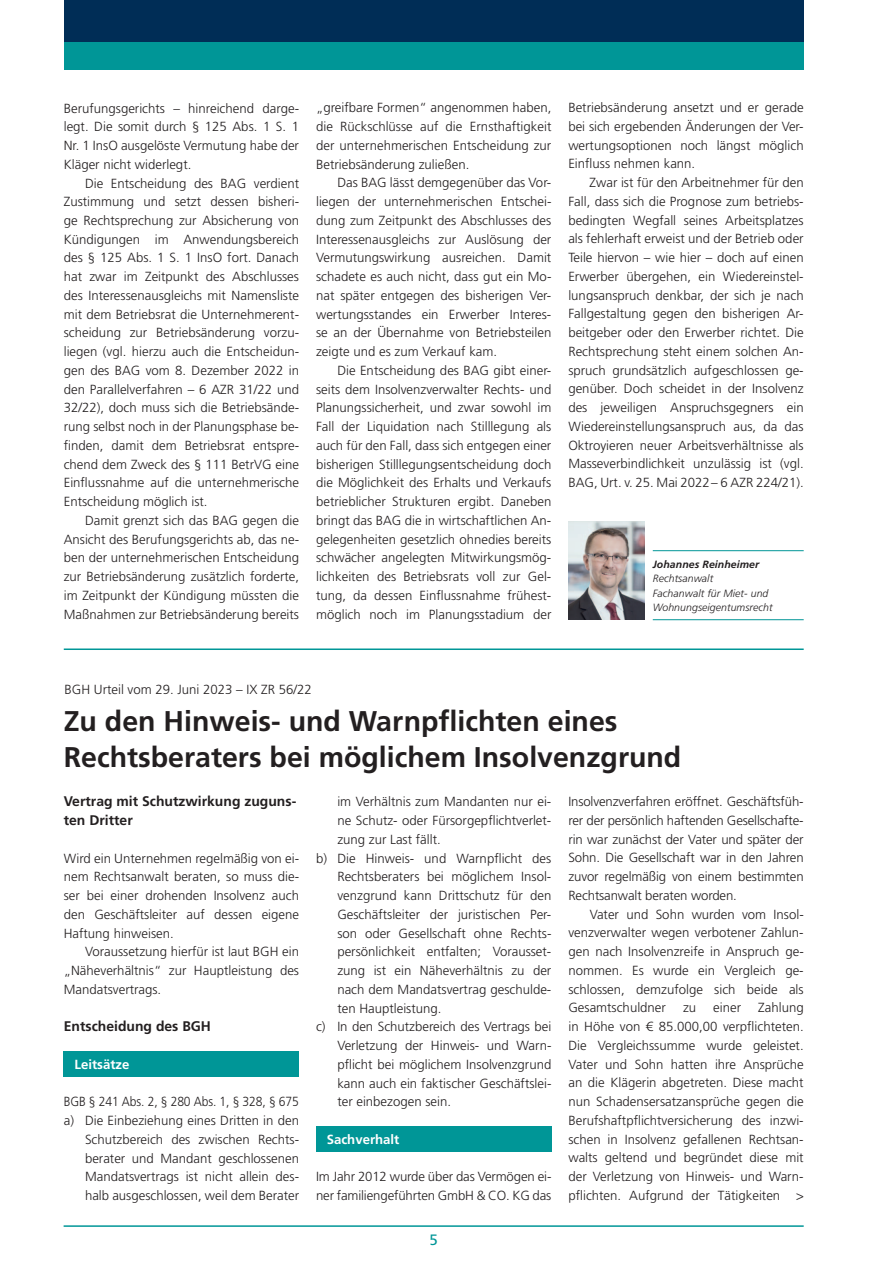
<style>
.page{position:relative;width:893px;height:1263px;background:#fff}
.page>*{position:absolute;margin:0;border:0;box-sizing:border-box;transform-origin:0 0}
.t1{font:700 28.5px/36px "Frutiger";color:#231f20}
.t2{font:15px "Frutiger";color:#009697}
.t3{font:700 13.95px/18.8px "Frutiger LT";color:#231f20}
.t4{font:300 13.2px/18.8px "Frutiger LT";color:#231f20;text-align:justify}
.t5{font:300 13.2px/18.8px "Frutiger LT";color:#231f20;text-align:right;scale:.92 1}
.t6{font:700 13.2px "Frutiger LT";color:#fff}
.t7{font:italic 300 13.2px "Frutiger LT";color:#231f20}
.t8{font:italic 300 10.5px/14.2px "Frutiger LT";letter-spacing:.01em;color:#231f20}
.t9{font:italic 700 10.5px "Frutiger LT";letter-spacing:.01em;color:#231f20}
</style>
<div class="page">
<div style="left:316px;top:1127px;width:235px;height:25px;background:#009697"></div>
<div style="left:64px;top:1051px;width:235px;height:26px;background:#009697"></div>
<div style="left:64px;top:0;width:740px;height:43px;background:#002d56"></div>
<div style="left:64px;top:43px;width:740px;height:27px;background:#009697"></div>
<hr style="left:64px;top:1225px;width:740px;height:2px;background:#009697">
<img style="left:569px;top:522px;width:75px;height:98px">
<hr style="left:653px;top:550px;width:151px;height:1px;background:#009697">
<hr style="left:653px;top:619px;width:151px;height:1px;background:#009697">
<hr style="left:64px;top:648px;width:740px;height:2px;background:#009697">
<p class="t4" style="left:64px;top:99px;width:237px">Berufungsgerichts – hinreichend darge&shy;legt. Die somit durch § 125 Abs. 1 S. 1<br>Nr. 1 InsO ausgelöste Vermutung habe der Kläger nicht widerlegt.</p>
<p class="t4" style="left:64px;top:174px;width:237px;text-indent:21px">Die Entscheidung des BAG verdient Zustimmung und setzt dessen bisheri&shy;ge Rechtsprechung zur Absicherung von Kündigungen im Anwendungsbereich des § 125 Abs. 1 S. 1 InsO fort. Danach hat zwar im Zeitpunkt des Abschlusses des Interessenausgleichs mit Namensliste mit dem Betriebsrat die Unternehmerent&shy;scheidung zur Betriebsänderung vorzu&shy;liegen (vgl. hierzu auch die Entscheidun&shy;gen des BAG vom 8. Dezember 2022 in den Parallelverfahren – 6 AZR 31/22 und 32/22), doch muss sich die Betriebsände&shy;rung selbst noch in der Planungsphase be&shy;finden, damit dem Betriebsrat entspre&shy;chend dem Zweck des § 111 BetrVG eine Einflussnahme auf die unternehmerische Entscheidung möglich ist.</p>
<p class="t4" style="left:64px;top:511px;width:237px;text-indent:21px">Damit grenzt sich das BAG gegen die Ansicht des Berufungsgerichts ab, das ne&shy;ben der unternehmerischen Entscheidung zur Betriebsänderung zusätzlich forderte, im Zeitpunkt der Kündigung müssten die Maßnahmen zur Betriebsänderung bereits</p>
<p class="t4" style="left:316px;top:99px;width:237px">„greifbare Formen“ angenommen haben, die Rückschlüsse auf die Ernsthaftigkeit der unternehmerischen Entscheidung zur Betriebsänderung zuließen.</p>
<p class="t4" style="left:316px;top:174px;width:237px;text-indent:21px">Das BAG lässt demgegenüber das Vor&shy;liegen der unternehmerischen Entschei&shy;dung zum Zeitpunkt des Abschlusses des Interessenausgleichs zur Auslösung der Vermutungswirkung ausreichen. Damit schadete es auch nicht, dass gut ein Mo&shy;nat später entgegen des bisherigen Ver&shy;wertungsstandes ein Erwerber Interes&shy;se an der Übernahme von Betriebsteilen zeigte und es zum Verkauf kam.</p>
<p class="t4" style="left:316px;top:361px;width:237px;text-indent:21px">Die Entscheidung des BAG gibt einer&shy;seits dem Insolvenzverwalter Rechts- und Planungssicherheit, und zwar sowohl im Fall der Liquidation nach Stilllegung als auch für den Fall, dass sich entgegen einer bisherigen Stilllegungsentscheidung doch die Möglichkeit des Erhalts und Verkaufs betrieblicher Strukturen ergibt. Daneben bringt das BAG die in wirtschaftlichen An&shy;gelegenheiten gesetzlich ohnedies bereits schwächer angelegten Mitwirkungsmög&shy;lichkeiten des Betriebsrats voll zur Gel&shy;tung, da dessen Einflussnahme frühest&shy;möglich noch im Planungsstadium der</p>
<p class="t4" style="left:568px;top:98px;width:237px">Betriebsänderung ansetzt und er gerade bei sich ergebenden Änderungen der Ver&shy;wertungsoptionen noch längst möglich Einfluss nehmen kann.</p>
<p class="t4" style="left:568px;top:173px;width:237px;text-indent:21px">Zwar ist für den Arbeitnehmer für den Fall, dass sich die Prognose zum betriebs&shy;bedingten Wegfall seines Arbeitsplatzes als fehlerhaft erweist und der Betrieb oder Teile hiervon – wie hier – doch auf einen Erwerber übergehen, ein Wiedereinstel&shy;lungsanspruch denkbar, der sich je nach Fallgestaltung gegen den bisherigen Ar&shy;beitgeber oder den Erwerber richtet. Die Rechtsprechung steht einem solchen An&shy;spruch grundsätzlich aufgeschlossen ge&shy;genüber. Doch scheidet in der Insolvenz des jeweiligen Anspruchsgegners ein Wiedereinstellungsanspruch aus, da das Oktroyieren neuer Arbeitsverhältnisse als Masseverbindlichkeit unzulässig ist (vgl.<br>BAG, Urt. v. 25. Mai 2022 – 6 AZR 224/21).</p>
<p class="t9" style="left:653px;top:558px;width:108px">Johannes Reinheimer</p>
<p class="t8" style="left:653px;top:572px;width:121px">Rechtsanwalt<br>Fachanwalt für Miet- und<br>Wohnungseigentumsrecht</p>
<p class="t4" style="left:65px;top:680px;width:249px">BGH Urteil vom 29. Juni 2023 – IX ZR 56/22</p>
<h1 class="t1" style="left:64px;top:703px;width:619px">Zu den Hinweis- und Warnpflichten eines<br>Rechtsberaters bei möglichem Insolvenzgrund</h1>
<p class="t3" style="left:64px;top:792px;width:234px">Vertrag mit Schutzwirkung zuguns&shy;ten Dritter</p>
<p class="t4" style="left:64px;top:849px;width:237px">Wird ein Unternehmen regelmäßig von ei&shy;nem Rechtsanwalt beraten, so muss die&shy;ser bei einer drohenden Insolvenz auch den Geschäftsleiter auf dessen eigene Haftung hinweisen.</p>
<p class="t4" style="left:64px;top:942px;width:237px;text-indent:21px">Voraussetzung hierfür ist laut BGH ein „Näheverhältnis“ zur Hauptleistung des Mandatsvertrags.</p>
<p class="t3" style="left:64px;top:1017px;width:149px">Entscheidung des BGH</p>
<p class="t6" style="left:74px;top:1056px;width:57px">Leitsätze</p>
<p class="t5" style="left:64px;top:1092px;width:257px">BGB § 241 Abs. 2, § 280 Abs. 1, § 328, § 675 a) Die Einbeziehung eines Dritten in den Schutzbereich des zwischen Rechts&shy;berater und Mandant geschlossenen Mandatsvertrags ist nicht allein des&shy;halb ausgeschlossen, weil dem Berater</p>
<p class="t4" style="left:337px;top:792px;width:215px">im Verhältnis zum Mandanten nur ei-</p>
<p class="t4" style="left:337px;top:811px;width:216px">ne Schutz- oder Fürsorgepflichtverlet-</p>
<p class="t4" style="left:337px;top:830px;width:105px">zung zur Last fällt.</p>
<p class="t4" style="left:316px;top:849px;width:237px">b) Die Hinweis- und Warnpflicht des</p>
<p class="t4" style="left:337px;top:867px;width:216px">Rechtsberaters bei möglichem Insol-</p>
<p class="t4" style="left:337px;top:886px;width:216px">venzgrund kann Drittschutz für den</p>
<p class="t4" style="left:337px;top:905px;width:216px">Geschäftsleiter der juristischen Per-</p>
<p class="t4" style="left:337px;top:924px;width:216px">son oder Gesellschaft ohne Rechts-</p>
<p class="t4" style="left:337px;top:942px;width:216px">persönlichkeit entfalten; Vorausset-</p>
<p class="t4" style="left:337px;top:961px;width:215px">zung ist ein Näheverhältnis zu der</p>
<p class="t4" style="left:337px;top:980px;width:215px">nach dem Mandatsvertrag geschulde-</p>
<p class="t4" style="left:337px;top:999px;width:106px">ten Hauptleistung.</p>
<p class="t4" style="left:316px;top:1017px;width:237px">c) In den Schutzbereich des Vertrags bei</p>
<p class="t4" style="left:337px;top:1036px;width:216px">Verletzung der Hinweis- und Warn-</p>
<p class="t4" style="left:337px;top:1055px;width:216px">pflicht bei möglichem Insolvenzgrund</p>
<p class="t4" style="left:337px;top:1074px;width:216px">kann auch ein faktischer Geschäftslei-</p>
<p class="t4" style="left:337px;top:1092px;width:115px">ter einbezogen sein.</p>
<p class="t6" style="left:327px;top:1131px;width:74px">Sachverhalt</p>
<p class="t4" style="left:316px;top:1167px;width:237px">Im Jahr 2012 wurde über das Vermögen ei&shy;ner familiengeführten GmbH &amp; CO. KG das</p>
<p class="t2" style="left:429px;top:1231px;width:10px">5</p>
<p class="t4" style="left:568px;top:792px;width:237px">Insolvenzverfahren eröffnet. Geschäftsfüh&shy;rer der persönlich haftenden Gesellschafte&shy;rin war zunächst der Vater und später der Sohn. Die Gesellschaft war in den Jahren zuvor regelmäßig von einem bestimmten Rechtsanwalt beraten worden.</p>
<p class="t4" style="left:568px;top:905px;width:237px;text-indent:21px">Vater und Sohn wurden vom Insol&shy;venzverwalter wegen verbotener Zahlun&shy;gen nach Insolvenzreife in Anspruch ge&shy;nommen. Es wurde ein Vergleich ge&shy;schlossen, demzufolge sich beide als Gesamtschuldner</p>
<p class="t4" style="left:568px;top:999px;width:237px;text-indent:190px">Zahlung in Höhe von € 85.000,00 verpflichteten.<br>Die Vergleichssumme wurde geleistet.<br>Vater und Sohn hatten ihre Ansprüche an die Klägerin abgetreten. Diese macht nun Schadensersatzansprüche gegen die Berufshaftpflichtversicherung des inzwi&shy;schen in Insolvenz gefallenen Rechtsan&shy;walts geltend und begründet diese mit der Verletzung von Hinweis- und Warn&shy;pflichten. Aufgrund der Tätigkeiten</p>
<p class="t4" style="left:683px;top:999px;width:15px">zu</p>
<p class="t4" style="left:713px;top:999px;width:29px">einer</p>
<p class="t7" style="left:796px;top:1188px;width:9px">&gt;</p>
</div>
